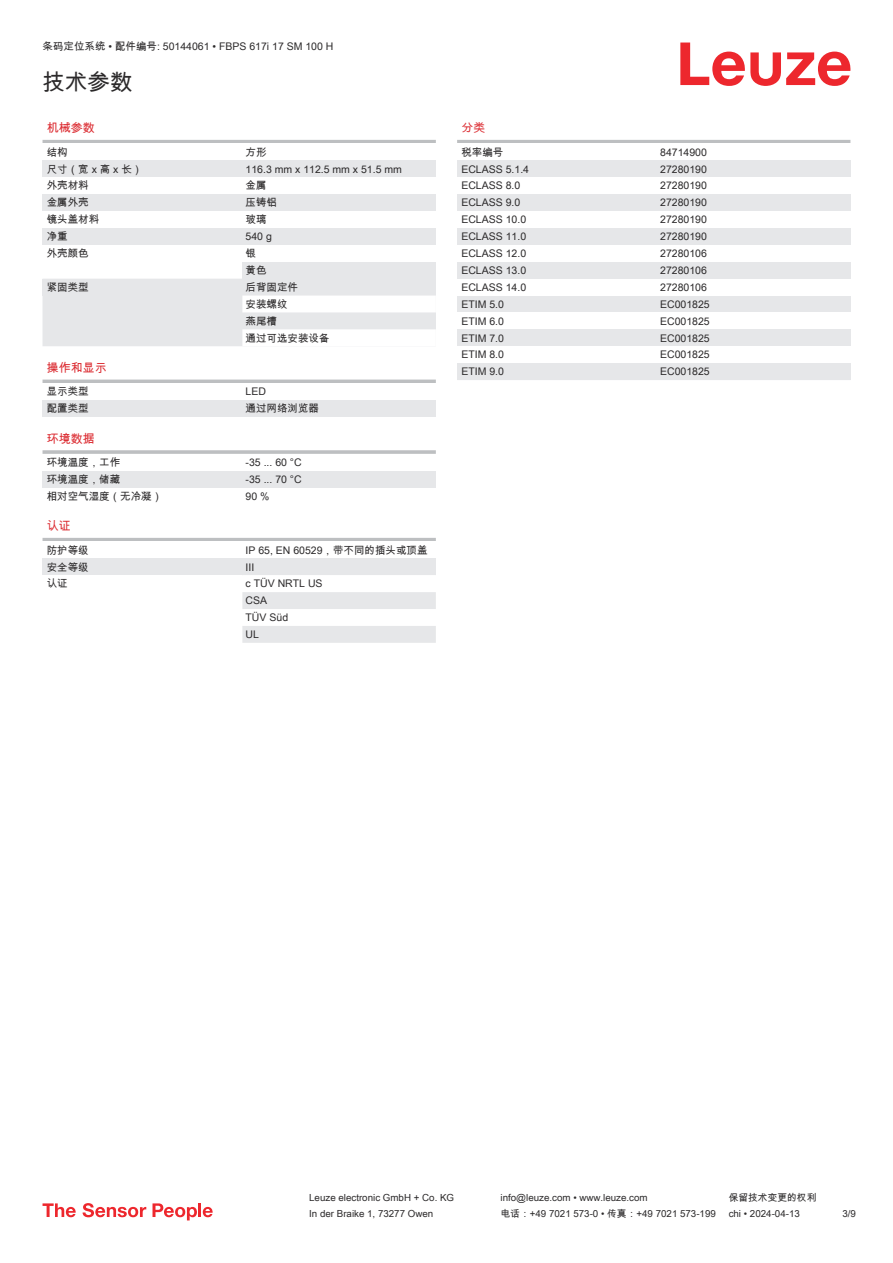
<style>
.page{position:relative;width:893px;height:1263px;background:#fff}
.page>*{position:absolute;margin:0;border:0;box-sizing:border-box;transform-origin:0 0}
.t1{font:22.5px "Arial Unicode MS";color:#2b292a}
.t2{font:12px "Arial Unicode MS";color:#db2a30}
.t3{font:10.5px/17px "Arial Unicode MS";color:#2b292a}
.t4{font:9.75px "Arial Unicode MS";color:#2b292a}
</style>
<div class="page">
<svg style="left:680px;top:43px;width:170px;height:43px"></svg>
<div style="left:43px;top:296px;width:199px;height:50px;background:#e6e7e9"></div>
<hr style="left:43px;top:140px;width:393px;height:3px;background:#bdbfc1">
<div style="left:43px;top:160px;width:199px;height:17px;background:#e6e7e9"></div>
<div style="left:242px;top:160px;width:194px;height:17px;background:#e6e7e9"></div>
<div style="left:43px;top:194px;width:199px;height:17px;background:#e6e7e9"></div>
<div style="left:242px;top:194px;width:194px;height:17px;background:#e6e7e9"></div>
<div style="left:43px;top:228px;width:199px;height:17px;background:#e6e7e9"></div>
<div style="left:242px;top:228px;width:194px;height:17px;background:#e6e7e9"></div>
<div style="left:242px;top:262px;width:194px;height:17px;background:#e6e7e9"></div>
<div style="left:43px;top:279px;width:199px;height:17px;background:#e6e7e9"></div>
<svg style="left:242px;top:279px;width:194px;height:51px"></svg>
<hr style="left:43px;top:380px;width:393px;height:3px;background:#bdbfc1">
<div style="left:43px;top:400px;width:199px;height:17px;background:#e6e7e9"></div>
<div style="left:242px;top:400px;width:194px;height:17px;background:#e6e7e9"></div>
<hr style="left:43px;top:450px;width:393px;height:4px;background:#c6c8c9">
<div style="left:43px;top:471px;width:199px;height:17px;background:#e6e7e9"></div>
<div style="left:242px;top:471px;width:194px;height:17px;background:#e6e7e9"></div>
<hr style="left:43px;top:538px;width:393px;height:3px;background:#bdbfc1">
<div style="left:43px;top:558px;width:199px;height:17px;background:#e6e7e9"></div>
<div style="left:242px;top:558px;width:194px;height:17px;background:#e6e7e9"></div>
<svg style="left:242px;top:592px;width:194px;height:51px"></svg>
<hr style="left:457px;top:140px;width:393px;height:3px;background:#bdbfc1">
<div style="left:457px;top:160px;width:200px;height:17px;background:#e6e7e9"></div>
<div style="left:657px;top:160px;width:193px;height:17px;background:#e6e7e9"></div>
<div style="left:457px;top:194px;width:200px;height:17px;background:#e6e7e9"></div>
<div style="left:657px;top:194px;width:193px;height:17px;background:#e6e7e9"></div>
<div style="left:457px;top:228px;width:200px;height:17px;background:#e6e7e9"></div>
<div style="left:657px;top:228px;width:193px;height:17px;background:#e6e7e9"></div>
<div style="left:457px;top:262px;width:200px;height:17px;background:#e6e7e9"></div>
<div style="left:657px;top:262px;width:193px;height:17px;background:#e6e7e9"></div>
<div style="left:457px;top:296px;width:200px;height:16px;background:#e6e7e9"></div>
<div style="left:657px;top:296px;width:193px;height:16px;background:#e6e7e9"></div>
<div style="left:457px;top:329px;width:200px;height:17px;background:#e6e7e9"></div>
<div style="left:657px;top:329px;width:193px;height:17px;background:#e6e7e9"></div>
<div style="left:457px;top:363px;width:200px;height:17px;background:#e6e7e9"></div>
<div style="left:657px;top:363px;width:193px;height:17px;background:#e6e7e9"></div>
<svg style="left:43px;top:1203px;width:33px;height:14px"></svg>
<svg style="left:83px;top:1203px;width:63px;height:14px"></svg>
<svg style="left:153px;top:1203px;width:44px;height:17px"></svg>
<hr style="left:198px;top:1203px;width:3px;height:14px;background:#ed272d">
<svg style="left:203px;top:1207px;width:10px;height:10px"></svg>
<p class="t3" style="left:43px;top:38px;width:292px">条码定位系统 • 配件编号: 50144061 • FBPS 617i 17 SM 100 H</p>
<h1 class="t1" style="left:43px;top:66px;width:91px">技术参数</h1>
<p class="t2" style="left:47px;top:119px;width:49px">机械参数</p>
<p class="t3" style="left:47px;top:143px;width:22px">结构</p>
<p class="t3" style="left:246px;top:143px;width:22px">方形</p>
<p class="t3" style="left:47px;top:160px;width:97px">尺寸（宽 x 高 x 长）</p>
<p class="t3" style="left:246px;top:160px;width:158px">116.3 mm x 112.5 mm x 51.5 mm</p>
<p class="t3" style="left:47px;top:177px;width:43px">外壳材料</p>
<p class="t3" style="left:246px;top:177px;width:22px">金属</p>
<p class="t3" style="left:47px;top:194px;width:43px">金属外壳</p>
<p class="t3" style="left:246px;top:194px;width:33px">压铸铝</p>
<p class="t3" style="left:47px;top:211px;width:54px">镜头盖材料</p>
<p class="t3" style="left:246px;top:211px;width:22px">玻璃</p>
<p class="t3" style="left:47px;top:228px;width:22px">净重</p>
<p class="t3" style="left:246px;top:228px;width:28px">540 g</p>
<p class="t3" style="left:47px;top:245px;width:43px">外壳颜色</p>
<p class="t3" style="left:246px;top:245px;width:22px">银黄色</p>
<p class="t3" style="left:47px;top:278px;width:43px">紧固类型</p>
<p class="t3" style="left:246px;top:278px;width:85px">后背固定件<br>安装螺纹<br>燕尾槽<br>通过可选安装设备</p>
<p class="t2" style="left:47px;top:359px;width:61px">操作和显示</p>
<p class="t3" style="left:47px;top:383px;width:43px">显示类型</p>
<p class="t3" style="left:246px;top:383px;width:22px">LED</p>
<p class="t3" style="left:47px;top:400px;width:43px">配置类型</p>
<p class="t3" style="left:246px;top:400px;width:75px">通过网络浏览器</p>
<p class="t2" style="left:47px;top:430px;width:49px">环境数据</p>
<p class="t3" style="left:47px;top:454px;width:75px">环境温度，工作</p>
<p class="t3" style="left:246px;top:454px;width:58px">-35 ... 60 °C</p>
<p class="t3" style="left:47px;top:470px;width:75px">环境温度，储藏</p>
<p class="t3" style="left:246px;top:470px;width:58px">-35 ... 70 °C</p>
<p class="t3" style="left:47px;top:487px;width:117px">相对空气湿度（无冷凝）</p>
<p class="t3" style="left:246px;top:487px;width:25px">90 %</p>
<p class="t2" style="left:47px;top:517px;width:25px">认证</p>
<p class="t3" style="left:47px;top:541px;width:43px">防护等级</p>
<p class="t3" style="left:246px;top:541px;width:184px">IP 65, EN 60529，带不同的插头或顶盖</p>
<p class="t3" style="left:47px;top:558px;width:43px">安全等级</p>
<p class="t3" style="left:246px;top:558px;width:10px">III</p>
<p class="t3" style="left:47px;top:575px;width:22px">认证</p>
<p class="t3" style="left:246px;top:575px;width:79px">c TÜV NRTL US<br>CSA<br>TÜV Süd<br>UL</p>
<p class="t2" style="left:461px;top:119px;width:25px">分类</p>
<p class="t3" style="left:461px;top:143px;width:43px">税率编号</p>
<p class="t3" style="left:660px;top:143px;width:48px">84714900</p>
<p class="t3" style="left:461px;top:160px;width:69px">ECLASS 5.1.4</p>
<p class="t3" style="left:660px;top:160px;width:48px">27280190</p>
<p class="t3" style="left:461px;top:177px;width:60px">ECLASS 8.0</p>
<p class="t3" style="left:660px;top:177px;width:48px">27280190</p>
<p class="t3" style="left:461px;top:194px;width:60px">ECLASS 9.0</p>
<p class="t3" style="left:660px;top:194px;width:48px">27280190</p>
<p class="t3" style="left:461px;top:211px;width:66px">ECLASS 10.0</p>
<p class="t3" style="left:660px;top:211px;width:48px">27280190</p>
<p class="t3" style="left:461px;top:228px;width:66px">ECLASS 11.0</p>
<p class="t3" style="left:660px;top:228px;width:48px">27280190</p>
<p class="t3" style="left:461px;top:245px;width:66px">ECLASS 12.0</p>
<p class="t3" style="left:660px;top:245px;width:48px">27280106</p>
<p class="t3" style="left:461px;top:262px;width:66px">ECLASS 13.0</p>
<p class="t3" style="left:660px;top:262px;width:48px">27280106</p>
<p class="t3" style="left:461px;top:278px;width:66px">ECLASS 14.0</p>
<p class="t3" style="left:660px;top:278px;width:48px">27280106</p>
<p class="t3" style="left:461px;top:295px;width:44px">ETIM 5.0</p>
<p class="t3" style="left:660px;top:295px;width:51px">EC001825</p>
<p class="t3" style="left:461px;top:312px;width:44px">ETIM 6.0</p>
<p class="t3" style="left:660px;top:312px;width:51px">EC001825</p>
<p class="t3" style="left:461px;top:329px;width:44px">ETIM 7.0</p>
<p class="t3" style="left:660px;top:329px;width:51px">EC001825</p>
<p class="t3" style="left:461px;top:346px;width:44px">ETIM 8.0</p>
<p class="t3" style="left:660px;top:346px;width:51px">EC001825</p>
<p class="t3" style="left:461px;top:363px;width:44px">ETIM 9.0</p>
<p class="t3" style="left:660px;top:363px;width:51px">EC001825</p>
<p class="t4" style="left:309px;top:1191px;width:146px">Leuze electronic GmbH + Co. KG</p>
<p class="t4" style="left:501px;top:1191px;width:149px">info@leuze.com • www.leuze.com</p>
<p class="t4" style="left:729px;top:1191px;width:89px">保留技术变更的权利</p>
<p class="t4" style="left:309px;top:1206px;width:126px">In der Braike 1, 73277 Owen</p>
<p class="t4" style="left:501px;top:1206px;width:217px">电话：+49 7021 573-0 • 传真：+49 7021 573-199</p>
<p class="t4" style="left:729px;top:1206px;width:73px">chi • 2024-04-13</p>
<p class="t4" style="left:842px;top:1206px;width:15px">3/9</p>
</div>
